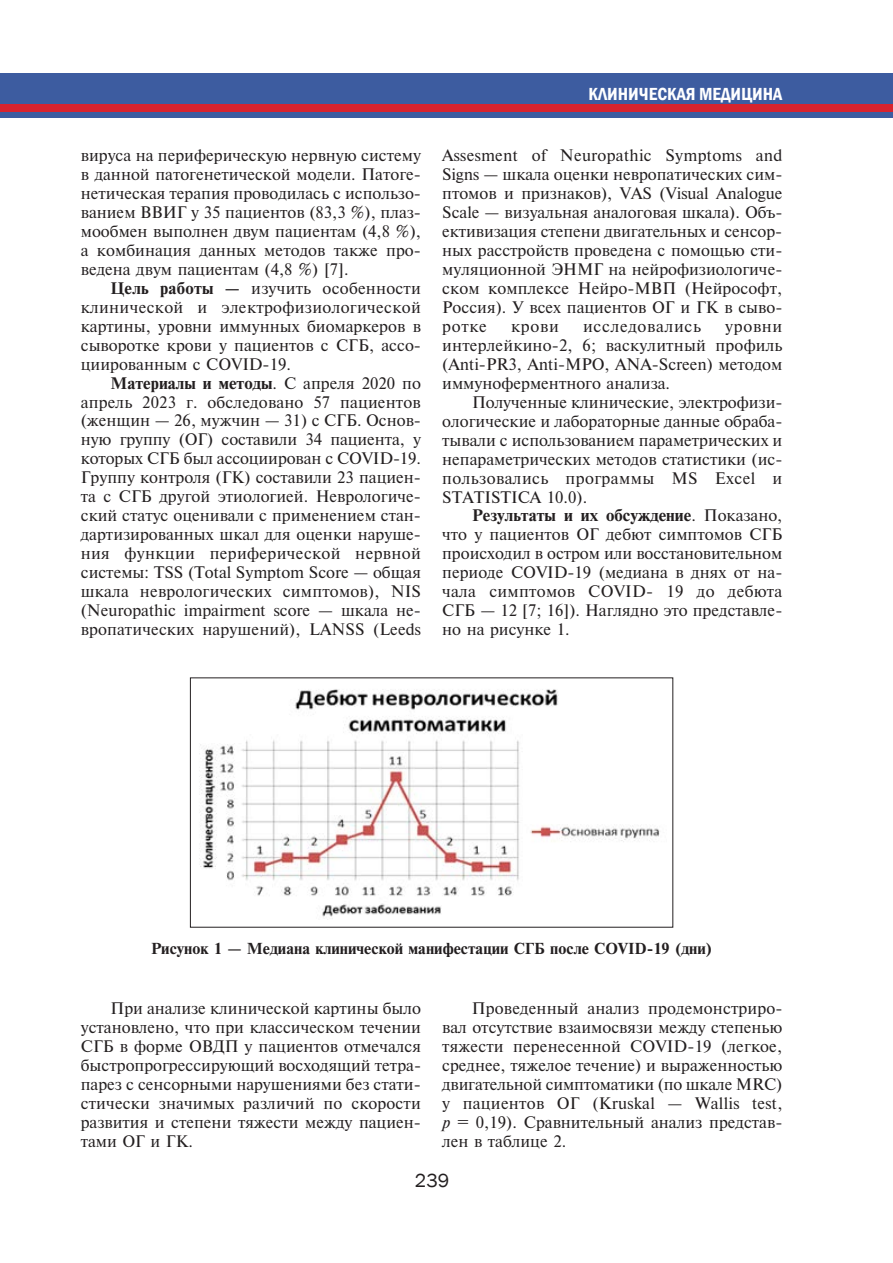
<style>
.page{position:relative;width:893px;height:1263px;background:#fff}
.page>*{position:absolute;margin:0;border:0;box-sizing:border-box;transform-origin:0 0}
.t1{font:19.5px "Franklin Gothic";color:#231f20}
.t2{font:600 condensed 18px "Franklin Gothic";color:#fff}
.t3{font:15.75px/19px "Newton C";color:#231f20;text-align:justify}
.t4{font:15.75px "Newton C Bold";color:#231f20}
.t5{font:15.75px "Newton C";letter-spacing:.045em;color:#231f20}
.t6{font:15px "Newton C Bold";color:#231f20}
.s1{font-family:"Newton C Bold"}
.s2{font-family:"Newton C"}
.s3{font-family:"Newton C Italic"}
</style>
<div class="page">
<div style="left:0;top:74px;width:893px;height:44px;background:#3d5ca0"></div>
<div style="left:0;top:104px;width:893px;height:8px;background:#d8232e"></div>
<img style="left:199px;top:689px;width:461px;height:230px">
<p class="t3" style="left:81px;top:146px;width:342px">вируса на периферическую нервную систему в данной патогенетической модели. Патоге&shy;нетическая терапия проводилась с использо&shy;ванием ВВИГ у 35 пациентов (83,3 %), плаз&shy;мообмен выполнен двум пациентам (4,8 %), а комбинация данных методов также про&shy;ведена двум пациентам (4,8 %) [7].</p>
<p class="t3" style="left:81px;top:278px;width:342px;text-indent:30px"><span class="s1">Цель работы –</span> изучить особенности клинической и электрофизиологической картины, уровни иммунных биомаркеров в сыворотке крови у пациентов с СГБ, ассо&shy;циированным с COVID-19.</p>
<p class="t4" style="left:111px;top:373px;width:312px">Материалы и методы<span class="s2">. С апреля 2020 по</span></p>
<p class="t3" style="left:81px;top:392px;width:342px">апрель 2023 г. обследовано 57 пациентов (женщин – 26, мужчин – 31) с СГБ. Основ&shy;ную группу (ОГ) составили 34 пациента, у которых СГБ был ассоциирован с COVID-19.<br>Группу контроля (ГК) составили 23 пациен&shy;та с СГБ другой этиологией. Неврологиче&shy;ский статус оценивали с применением стан&shy;дартизированных шкал для оценки наруше&shy;ния функции периферической нервной системы: TSS (Total Symptom Score – общая шкала неврологических симптомов), NIS (Neuropathic impairment score – шкала не&shy;вропатических нарушений), LANSS (Leeds</p>
<p class="t2" style="left:588px;top:82px;width:195px">КлиничесКая медицина</p>
<p class="t3" style="left:442px;top:146px;width:342px">Assesment of Neuropathic Symptoms and Signs – шкала оценки невропатических сим&shy;птомов и признаков), VAS (Visual Analogue Scale – визуальная аналоговая шкала). Объ&shy;ективизация степени двигательных и сенсор&shy;ных расстройств проведена с помощью сти&shy;муляционной ЭНМГ на нейрофизиологиче&shy;ском комплексе Нейро-МВП (Нейрософт, Россия). У всех пациентов ОГ и ГК в сыво&shy;ротке</p>
<p class="t3" style="left:442px;top:316px;width:342px;text-indent:283px">уровни интерлейкино-2, 6; васкулитный профиль (Anti-PR3, Anti-MPO, ANA-Screen) методом иммуноферментного анализа.</p>
<p class="t3" style="left:442px;top:392px;width:342px;text-indent:30px">Полученные клинические, электрофизи&shy;ологические и лабораторные данные обраба&shy;тывали с использованием параметрических и непараметрических методов статистики (ис&shy;пользовались программы MS Excel и STATISTICA 10.0).</p>
<p class="t4" style="left:472px;top:506px;width:312px">Результаты и их обсуждение<span class="s2">. Показано,</span></p>
<p class="t3" style="left:442px;top:525px;width:342px">что у пациентов ОГ дебют симптомов СГБ происходил в остром или восстановительном периоде COVID-19 (медиана в днях от на&shy;чала симптомов COVID- 19 до дебюта СГБ – 12 [7; 16]). Наглядно это представле&shy;но на рисунке 1.</p>
<p class="t3" style="left:511px;top:316px;width:49px">крови</p>
<p class="t5" style="left:583px;top:317px;width:119px">исследовались</p>
<p class="t6" style="left:151px;top:940px;width:563px">Рисунок 1 – Медиана клинической манифестации СГБ после COVID-19 (дни)</p>
<p class="t3" style="left:81px;top:999px;width:342px;text-indent:30px">При анализе клинической картины было установлено, что при классическом течении СГБ в форме ОВДП у пациентов отмечался быстропрогрессирующий восходящий тетра&shy;парез с сенсорными нарушениями без стати&shy;стически значимых различий по скорости развития и степени тяжести между пациен&shy;тами ОГ и ГК.</p>
<p class="t3" style="left:442px;top:999px;width:342px;text-indent:30px">Проведенный анализ продемонстриро&shy;вал отсутствие взаимосвязи между степенью тяжести перенесенной COVID-19 (легкое, среднее, тяжелое течение) и выраженностью двигательной симптоматики (по шкале MRC) у пациентов ОГ (Kruskal – Wallis test, <span class="s3">p</span> = 0,19). Сравнительный анализ представ&shy;лен в таблице 2.</p>
<p class="t1" style="left:415px;top:1169px;width:36px">239</p>
</div>
